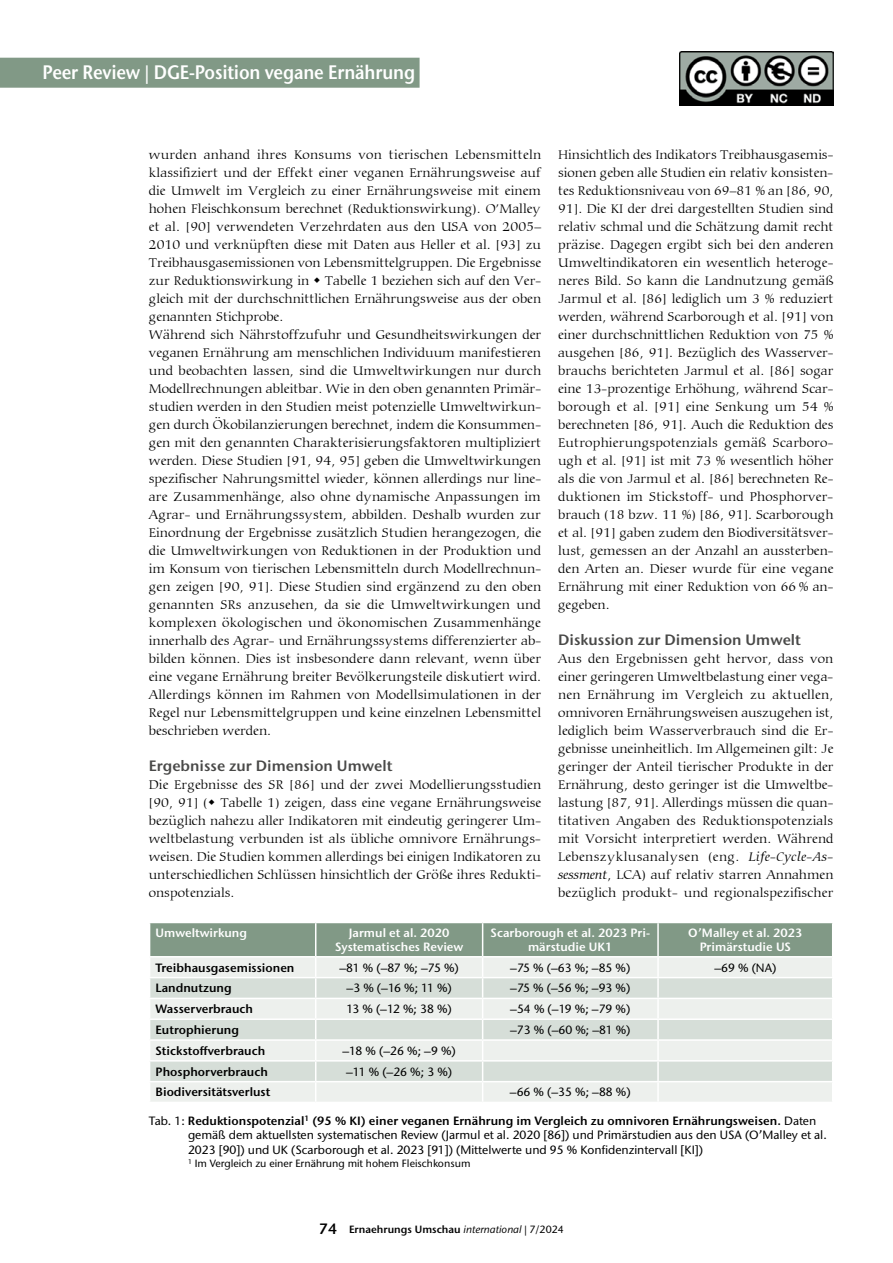
<style>
.page{position:relative;width:893px;height:1263px;background:#fff}
.page>*{position:absolute;margin:0;border:0;box-sizing:border-box;transform-origin:0 0}
.t1{font:600 19.5px "Stone Sans ITC Pro";letter-spacing:-.01em;color:#fff;scale:.9 1}
.t2{font:600 15px "Stone Sans ITC Pro";color:#494948}
.t3{font:300 13.5px/18px "Carmina BT";color:#000;text-align:justify}
.t4{font:500 12px/15px "Stone Sans ITC Std";color:#000}
.t5{font:600 12px "Stone Sans ITC Pro";color:#000}
.t6{font:600 12px/13.5px "Stone Sans ITC Pro";color:#fff;text-align:center}
.t7{font:500 10.5px "Stone Sans ITC Std";color:#000}
.t8{font:600 10.5px "Stone Sans ITC Pro";color:#000}
.s1{font-style:italic}
.s2{font-family:"Stone Sans ITC Std";font-weight:500}
.s3{font-size:15px}
.s4{font-family:"Stone Sans ITC Std";font-weight:500;font-style:italic}
</style>
<div class="page">
<div style="left:0;top:58px;width:420px;height:30px;background:#819986"></div>
<svg style="left:150px;top:922px;width:683px;height:180px;background:#d3dbd4"></svg>
<img style="left:679px;top:51px;width:154px;height:54px">
<h1 class="t1" style="left:43px;top:60px;width:416px">Peer Review | DGE-Position vegane Ernährung</h1>
<p class="t3" style="left:149px;top:146px;width:394px;text-align:left">wurden anhand ihres Konsums von tierischen Lebensmitteln klassifiziert und der Effekt einer veganen Ernährungsweise auf die Umwelt im Vergleich zu einer Ernährungsweise mit einem hohen Fleischkonsum berechnet (Reduktionswirkung). O’Malley et al. [90] verwendeten Verzehrdaten aus den USA von 2005– 2010 und verknüpften diese mit Daten aus Heller et al. [93] zu Treibhausgasemissionen von Lebensmittelgruppen. Die Ergebnisse zur Reduktionswirkung in Tabelle 1 beziehen sich auf den Ver&shy;gleich mit der durchschnittlichen Ernährungsweise aus der oben genannten Stichprobe.<br>Während sich Nährstoffzufuhr und Gesundheitswirkungen der veganen Ernährung am menschlichen Individuum manifestieren und beobachten lassen, sind die Umweltwirkungen nur durch Modellrechnungen ableitbar. Wie in den oben genannten Primär&shy;studien werden in den Studien meist potenzielle Umweltwirkun&shy;gen durch Ökobilanzierungen berechnet, indem die Konsummen&shy;gen mit den genannten Charakterisierungsfaktoren multipliziert werden. Diese Studien [91, 94, 95] geben die Umweltwirkungen spezifischer Nahrungsmittel wieder, können allerdings nur line&shy;are Zusammenhänge, also ohne dynamische Anpassungen im Agrar- und Ernährungssystem, abbilden. Deshalb wurden zur Einordnung der Ergebnisse zusätzlich Studien herangezogen, die die Umweltwirkungen von Reduktionen in der Produktion und im Konsum von tierischen Lebensmitteln durch Modellrechnun&shy;gen zeigen [90, 91]. Diese Studien sind ergänzend zu den oben genannten SRs anzusehen, da sie die Umweltwirkungen und komplexen ökologischen und ökonomischen Zusammenhänge innerhalb des Agrar- und Ernährungssystems differenzierter ab&shy;bilden können. Dies ist insbesondere dann relevant, wenn über eine vegane Ernährung breiter Bevölkerungsteile diskutiert wird.<br>Allerdings können im Rahmen von Modellsimulationen in der Regel nur Lebensmittelgruppen und keine einzelnen Lebensmittel beschrieben werden.</p>
<p class="t2" style="left:149px;top:757px;width:245px">Ergebnisse zur Dimension Umwelt</p>
<p class="t3" style="left:149px;top:776px;width:394px">Die Ergebnisse des SR [86] und der zwei Modellierungsstudien [90, 91] ( Tabelle 1) zeigen, dass eine vegane Ernährungsweise bezüglich nahezu aller Indikatoren mit eindeutig geringerer Um&shy;weltbelastung verbunden ist als übliche omnivore Ernährungs&shy;weisen. Die Studien kommen allerdings bei einigen Indikatoren zu unterschiedlichen Schlüssen hinsichtlich der Größe ihres Redukti&shy;onspotenzials.</p>
<p class="t3" style="left:558px;top:146px;width:277px">Hinsichtlich des Indikators Treibhausgasemis&shy;sionen geben alle Studien ein relativ konsisten&shy;tes Reduktionsniveau von 69–81 % an [86, 90, 91]. Die KI der drei dargestellten Studien sind relativ schmal und die Schätzung damit recht präzise. Dagegen ergibt sich bei den anderen Umweltindikatoren ein wesentlich heteroge&shy;neres Bild. So kann die Landnutzung gemäß Jarmul et al. [86] lediglich um 3 % reduziert werden, während Scarborough et al. [91] von einer durchschnittlichen Reduktion von 75 % ausgehen [86, 91]. Bezüglich des Wasserver&shy;brauchs berichteten Jarmul et al. [86] sogar eine 13-prozentige Erhöhung, während Scar&shy;borough et al. [91] eine Senkung um 54 % berechneten [86, 91]. Auch die Reduktion des Eutrophierungspotenzials gemäß Scarboro&shy;ugh et al. [91] ist mit 73 % wesentlich höher als die von Jarmul et al. [86] berechneten Re&shy;duktionen im Stickstoff- und Phosphorver&shy;brauch (18 bzw. 11 %) [86, 91]. Scarborough et al. [91] gaben zudem den Biodiversitätsver&shy;lust, gemessen an der Anzahl an aussterben&shy;den Arten an. Dieser wurde für eine vegane Ernährung mit einer Reduktion von 66 % an&shy;gegeben.</p>
<p class="t2" style="left:558px;top:631px;width:244px">Diskussion zur Dimension Umwelt</p>
<p class="t3" style="left:558px;top:650px;width:277px">Aus den Ergebnissen geht hervor, dass von einer geringeren Umweltbelastung einer vega&shy;nen Ernährung im Vergleich zu aktuellen, omnivoren Ernährungsweisen auszugehen ist, lediglich beim Wasserverbrauch sind die Er&shy;gebnisse uneinheitlich. Im Allgemeinen gilt: Je geringer der Anteil tierischer Produkte in der Ernährung, desto geringer ist die Umweltbe&shy;lastung [87, 91]. Allerdings müssen die quan&shy;titativen Angaben des Reduktionspotenzials mit Vorsicht interpretiert werden. Während Lebenszyklusanalysen (eng. <span class="s1">Life-Cycle-As&shy;sessment</span>, LCA) auf relativ starren Annahmen bezüglich produkt- und regionalspezifischer</p>
<p class="t6" style="left:156px;top:926px;width:93px">Umweltwirkung</p>
<p class="t6" style="left:335px;top:926px;width:130px">Jarmul et al. 2020<br>Systematisches Review</p>
<p class="t6" style="left:491px;top:926px;width:161px">Scarborough et al. 2023 Pri&shy;märstudie UK1</p>
<p class="t6" style="left:688px;top:926px;width:116px">O’Malley et al. 2023<br>Primärstudie US</p>
<p class="t5" style="left:156px;top:960px;width:140px">Treibhausgasemissionen</p>
<p class="t4" style="left:340px;top:960px;width:121px">–81 % (–87 %; –75 %)</p>
<p class="t4" style="left:510px;top:960px;width:122px">–75 % (–63 %; –85 %)</p>
<p class="t4" style="left:714px;top:960px;width:63px">–69 % (NA)</p>
<p class="t5" style="left:156px;top:981px;width:78px">Landnutzung</p>
<p class="t4" style="left:347px;top:981px;width:107px">–3 % (–16 %; 11 %)</p>
<p class="t4" style="left:510px;top:981px;width:122px">–75 % (–56 %; –93 %)</p>
<p class="t5" style="left:156px;top:1001px;width:99px">Wasserverbrauch</p>
<p class="t4" style="left:346px;top:1001px;width:107px">13 % (–12 %; 38 %)</p>
<p class="t4" style="left:510px;top:1001px;width:122px">–54 % (–19 %; –79 %)</p>
<p class="t5" style="left:156px;top:1022px;width:85px">Eutrophierung</p>
<p class="t4" style="left:510px;top:1022px;width:122px">–73 % (–60 %; –81 %)</p>
<p class="t5" style="left:156px;top:1043px;width:111px">Stickstoffverbrauch</p>
<p class="t4" style="left:343px;top:1043px;width:115px">–18 % (–26 %; –9 %)</p>
<p class="t5" style="left:156px;top:1064px;width:114px">Phosphorverbrauch</p>
<p class="t4" style="left:346px;top:1064px;width:107px">–11 % (–26 %; 3 %)</p>
<p class="t5" style="left:156px;top:1085px;width:116px">Biodiversitätsverlust</p>
<p class="t4" style="left:510px;top:1085px;width:122px">–66 % (–35 %; –88 %)</p>
<p class="t5" style="left:149px;top:1114px;width:669px"><span class="s2">Tab. 1:</span> Reduktionspotenzial<sup>1</sup> (95 % KI) einer veganen Ernährung im Vergleich zu omnivoren Ernährungsweisen. <span class="s2">Daten</span></p>
<p class="t4" style="left:188px;top:1127px;width:640px">gemäß dem aktuellsten systematischen Review (Jarmul et al. 2020 [86]) und Primärstudien aus den USA (O’Malley et al.<br>2023 [90]) und UK (Scarborough et al. 2023 [91]) (Mittelwerte und 95 % Konfidenzintervall [KI])</p>
<p class="t7" style="left:188px;top:1157px;width:284px"><sup>1</sup> Im Vergleich zu einer Ernährung mit hohem Fleischkonsum</p>
<p class="t8" style="left:319px;top:1222px;width:246px"><span class="s3">74</span> Ernaehrungs Umschau <span class="s4">international</span> <span class="s2">| 7/2024</span></p>
</div>
